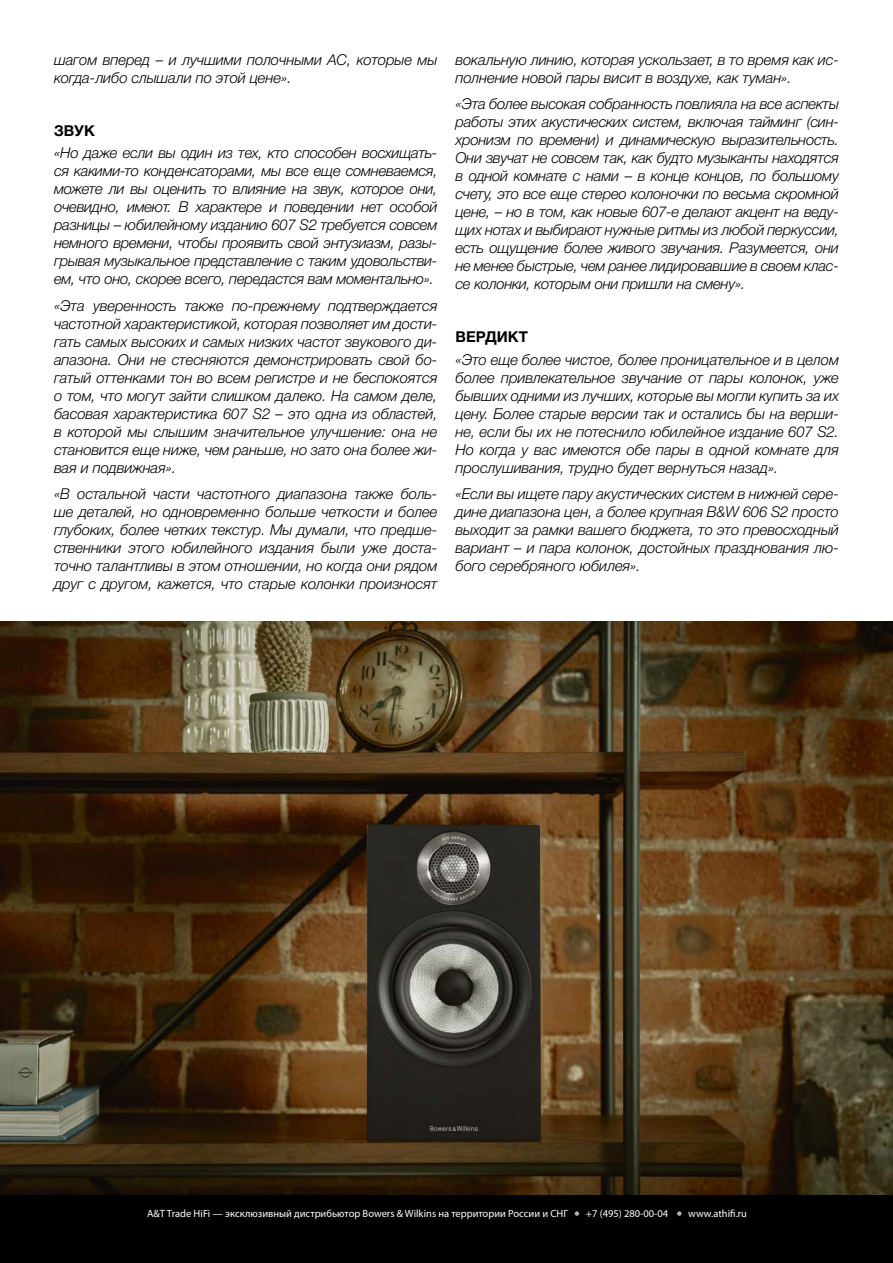
<style>
.page{position:relative;width:893px;height:1263px;background:#fff}
.page>*{position:absolute;margin:0;border:0;box-sizing:border-box;transform-origin:0 0}
.t1{font:italic 300 15px/18px "Helvetica Neue Cyr";letter-spacing:-.01em;color:#000;text-align:justify}
.t2{font:700 15px "Helvetica Neue Cyr";color:#000}
.t3{font:10.5px "Myriad Pro";color:#fff}
</style>
<div class="page">
<div style="left:0;top:1195px;width:893px;height:68px;background:#000"></div>
<svg style="left:575px;top:1211px;width:4px;height:5px"></svg>
<svg style="left:677px;top:1211px;width:5px;height:5px"></svg>
<img style="left:0;top:622px;width:893px;height:573px">
<p class="t1" style="left:54px;top:51px;width:385px">шагом вперед – и лучшими полочными АС, которые мы когда-либо слышали по этой цене».</p>
<p class="t2" style="left:54px;top:122px;width:43px">ЗВУК</p>
<p class="t1" style="left:54px;top:144px;width:385px">«Но даже если вы один из тех, кто способен восхищать&shy;ся какими-то конденсаторами, мы все еще сомневаемся, можете ли вы оценить то влияние на звук, которое они, очевидно, имеют. В характере и поведении нет особой разницы – юбилейному изданию 607 S2 требуется совсем немного времени, чтобы проявить свой энтузиазм, разы&shy;грывая музыкальное представление с таким удовольстви&shy;ем, что оно, скорее всего, передастся вам моментально».</p>
<p class="t1" style="left:54px;top:296px;width:385px">«Эта уверенность также по-прежнему подтверждается частотной характеристикой, которая позволяет им дости&shy;гать самых высоких и самых низких частот звукового ди&shy;апазона. Они не стесняются демонстрировать свой бо&shy;гатый оттенками тон во всем регистре и не беспокоятся о том, что могут зайти слишком далеко. На самом деле, басовая характеристика 607 S2 – это одна из областей, в которой мы слышим значительное улучшение: она не становится еще ниже, чем раньше, но зато она более жи&shy;вая и подвижная».</p>
<p class="t1" style="left:54px;top:485px;width:385px">«В остальной части частотного диапазона также боль&shy;ше деталей, но одновременно больше четкости и более глубоких, более четких текстур. Мы думали, что предше&shy;ственники этого юбилейного издания были уже доста&shy;точно талантливы в этом отношении, но когда они рядом друг с другом, кажется, что старые колонки произносят</p>
<p class="t1" style="left:455px;top:51px;width:385px">вокальную линию, которая ускользает, в то время как ис&shy;полнение новой пары висит в воздухе, как туман».</p>
<p class="t1" style="left:455px;top:95px;width:385px">«Эта более высокая собранность повлияла на все аспекты работы этих акустических систем, включая тайминг (син&shy;хронизм по времени) и динамическую выразительность.<br>Они звучат не совсем так, как будто музыканты находятся в одной комнате с нами – в конце концов, по большому счету, это все еще стерео колоночки по весьма скромной цене, – но в том, как новые 607-е делают акцент на веду&shy;щих нотах и выбирают нужные ритмы из любой перкуссии, есть ощущение более живого звучания. Разумеется, они не менее быстрые, чем ранее лидировавшие в своем клас&shy;се колонки, которым они пришли на смену».</p>
<p class="t2" style="left:455px;top:329px;width:74px">ВЕРДИКТ</p>
<p class="t1" style="left:455px;top:350px;width:385px">«Это еще более чистое, более проницательное и в целом более привлекательное звучание от пары колонок, уже бывших одними из лучших, которые вы могли купить за их цену. Более старые версии так и остались бы на верши&shy;не, если бы их не потеснило юбилейное издание 607 S2.<br>Но когда у вас имеются обе пары в одной комнате для прослушивания, трудно будет вернуться назад».</p>
<p class="t1" style="left:455px;top:485px;width:385px">«Если вы ищете пару акустических систем в нижней сере&shy;дине диапазона цен, а более крупная B&amp;W 606 S2 просто выходит за рамки вашего бюджета, то это превосходный вариант – и пара колонок, достойных празднования лю&shy;бого серебряного юбилея».</p>
<p class="t3" style="left:147px;top:1207px;width:422px">A&amp;T Trade HiFi — эксклюзивный дистрибьютор Bowers &amp; Wilkins на территории России и СНГ</p>
<p class="t3" style="left:586px;top:1207px;width:84px">+7 (495) 280-00-04</p>
<p class="t3" style="left:688px;top:1207px;width:60px">www.athifi.ru</p>
</div>
